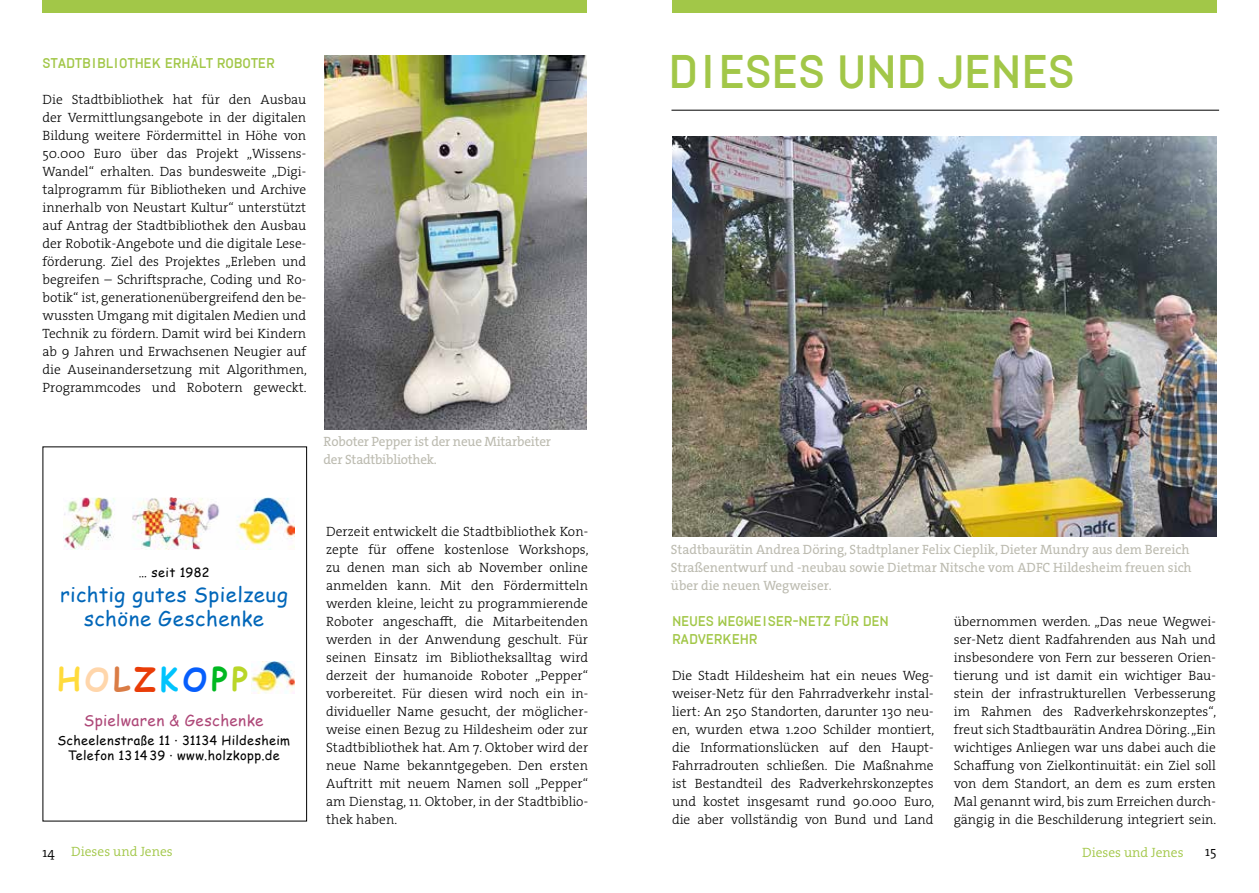
<style>
.page{position:relative;width:1259px;height:893px;background:#fff}
.page>*{position:absolute;margin:0;border:0;box-sizing:border-box;transform-origin:0 0}
.t1{font:500 45px "Uberform";color:#a2c748}
.t2{font:700 32.1px "Comic Sans MS";letter-spacing:.135em;color:#ffdb3c;scale:.95 1}
.t3{font:20.4px/24.5px "Comic Sans MS";letter-spacing:.02em;color:#0066b9;text-align:center}
.t4{font:18.6px "Comic Sans MS";color:#ae4878;scale:.95 1}
.t5{font:16.05px "Times New Roman";color:#000;scale:.95 1}
.t6{font:15.3px "Comic Sans MS";letter-spacing:.02em;color:#ae4878}
.t7{font:13.5px/18px "The Serif HP3 Lig";color:#000;text-align:justify}
.t8{font:13.5px/18px "The Serif HP5 Plain";color:#bcbbb0}
.t9{font:500 13.5px/18px "Uberform";color:#a2c748}
.t10{font:13.5px "The Serif HP4 Se Lig";color:#a2c748}
.t11{font:13.5px "The Serif HP4 Se Lig";color:#000}
.t12{font:12.75px/15.3px "Comic Sans MS";letter-spacing:.025em;color:#000;text-align:center}
.s1{color:#ffd6ab}
.s2{color:#da7c45}
.s3{color:#e93c07}
.s4{color:#00c4fd}
.s5{color:#075efc}
.s6{color:#00b821}
.s7{color:#b9d628}
.s8{color:#000}
</style>
<div class="page">
<div style="left:43px;top:0;width:544px;height:13px;background:#a2c748"></div>
<div style="left:672px;top:0;width:544px;height:13px;background:#a2c748"></div>
<hr style="left:671px;top:110px;width:548px;height:1px;background:#000">
<img style="left:324px;top:55px;width:262px;height:374px">
<img style="left:672px;top:136px;width:544px;height:401px">
<svg style="left:63px;top:524px;width:232px;height:170px"></svg>
<img style="left:64px;top:497px;width:230px;height:52px">
<p class="t9" style="left:43px;top:54px;width:234px">STADTBIBLIOTHEK ERHÄLT ROBOTER</p>
<p class="t7" style="left:43px;top:91px;width:266px">Die Stadtbibliothek hat für den Ausbau der Vermittlungsangebote in der digitalen Bildung weitere Fördermittel in Höhe von 50.000 Euro über das Projekt „Wissens-Wandel“ erhalten. Das bundesweite „Digi&shy;talprogramm für Bibliotheken und Archive innerhalb von Neustart Kultur“ unterstützt auf Antrag der Stadtbibliothek den Ausbau der Robotik-Angebote und die digitale Lese&shy;förderung. Ziel des Projektes „Erleben und begreifen – Schriftsprache, Coding und Ro&shy;botik“ ist, generationenübergreifend den be&shy;wussten Umgang mit digitalen Medien und Technik zu fördern. Damit wird bei Kindern ab 9 Jahren und Erwachsenen Neugier auf die Auseinandersetzung mit Algorithmen, Programmcodes und Robotern geweckt.</p>
<p class="t8" style="left:324px;top:433px;width:229px">Roboter Pepper ist der neue Mitarbeiter der Stadtbibliothek.</p>
<p class="t12" style="left:139px;top:565px;width:72px">… seit 1982</p>
<h3 class="t3" style="left:60px;top:582px;width:229px">richtig gutes Spielzeug schöne Geschenke</h3>
<h2 class="t2" style="left:57px;top:661px;width:202px">H<span class="s1">O</span><span class="s2">L</span><span class="s3">Z</span><span class="s4">K</span><span class="s5">O</span><span class="s6">P</span><span class="s7">P</span></h2>
<h3 class="t4" style="left:75px;top:706px;width:211px">Spielwaren &amp; Geschenke</h3>
<p class="t5" style="left:92px;top:741px;width:176px">Holzkopp • Scheelenstr. 11</p>
<p class="t6" style="left:84px;top:709px;width:181px">Spielwaren &amp; Geschenke</p>
<p class="t12" style="left:57px;top:732px;width:234px">Scheelenstraße 11 · 31134 Hildesheim<br>Telefon 13 14 39 · www.holzkopp.de</p>
<p class="t7" style="left:326px;top:523px;width:264px">Derzeit entwickelt die Stadtbibliothek Kon&shy;zepte für offene kostenlose Workshops, zu denen man sich ab November online anmelden kann. Mit den Fördermitteln werden kleine, leicht zu programmierende Roboter angeschafft, die Mitarbeitenden werden in der Anwendung geschult. Für seinen Einsatz im Bibliotheksalltag wird derzeit der humanoide Roboter „Pepper“ vorbereitet. Für diesen wird noch ein in&shy;dividueller Name gesucht, der möglicher&shy;weise einen Bezug zu Hildesheim oder zur Stadtbibliothek hat. Am 7. Oktober wird der neue Name bekanntgegeben. Den ersten Auftritt mit neuem Namen soll „Pepper“ am Dienstag, 11. Oktober, in der Stadtbiblio&shy;thek haben.</p>
<h1 class="t1" style="left:668px;top:43px;width:407px">DIESES UND JENES</h1>
<p class="t8" style="left:671px;top:541px;width:522px">Stadtbaurätin Andrea Döring, Stadtplaner Felix Cieplik, Dieter Mundry aus dem Bereich<br>Straßenentwurf und -neubau sowie Dietmar Nitsche vom ADFC Hildesheim freuen sich über die neuen Wegweiser.</p>
<p class="t9" style="left:672px;top:612px;width:218px">NEUES WEGWEISER-NETZ FÜR DEN<br>RADVERKEHR</p>
<p class="t7" style="left:672px;top:667px;width:264px">Die Stadt Hildesheim hat ein neues Weg&shy;weiser-Netz für den Fahrradverkehr instal&shy;liert: An 250 Standorten, darunter 130 neu&shy;en, wurden etwa 1.200 Schilder montiert, die Informationslücken auf den Haupt-Fahrradrouten schließen. Die Maßnahme ist Bestandteil des Radverkehrskonzeptes und kostet insgesamt rund 90.000 Euro, die aber vollständig von Bund und Land</p>
<p class="t7" style="left:954px;top:613px;width:264px">übernommen werden. „Das neue Wegwei&shy;ser-Netz dient Radfahrenden aus Nah und insbesondere von Fern zur besseren Orien&shy;tierung und ist damit ein wichtiger Bau&shy;stein der infrastrukturellen Verbesserung im Rahmen des Radverkehrskonzeptes“, freut sich Stadtbaurätin Andrea Döring. „Ein wichtiges Anliegen war uns dabei auch die Schaffung von Zielkontinuität: ein Ziel soll von dem Standort, an dem es zum ersten Mal genannt wird, bis zum Erreichen durch&shy;gängig in die Beschilderung integriert sein.</p>
<p class="t10" style="left:43px;top:843px;width:132px"><span class="s8">14</span> Dieses und Jenes</p>
<p class="t10" style="left:1082px;top:843px;width:103px">Dieses und Jenes</p>
<p class="t11" style="left:1205px;top:843px;width:13px">15</p>
</div>
